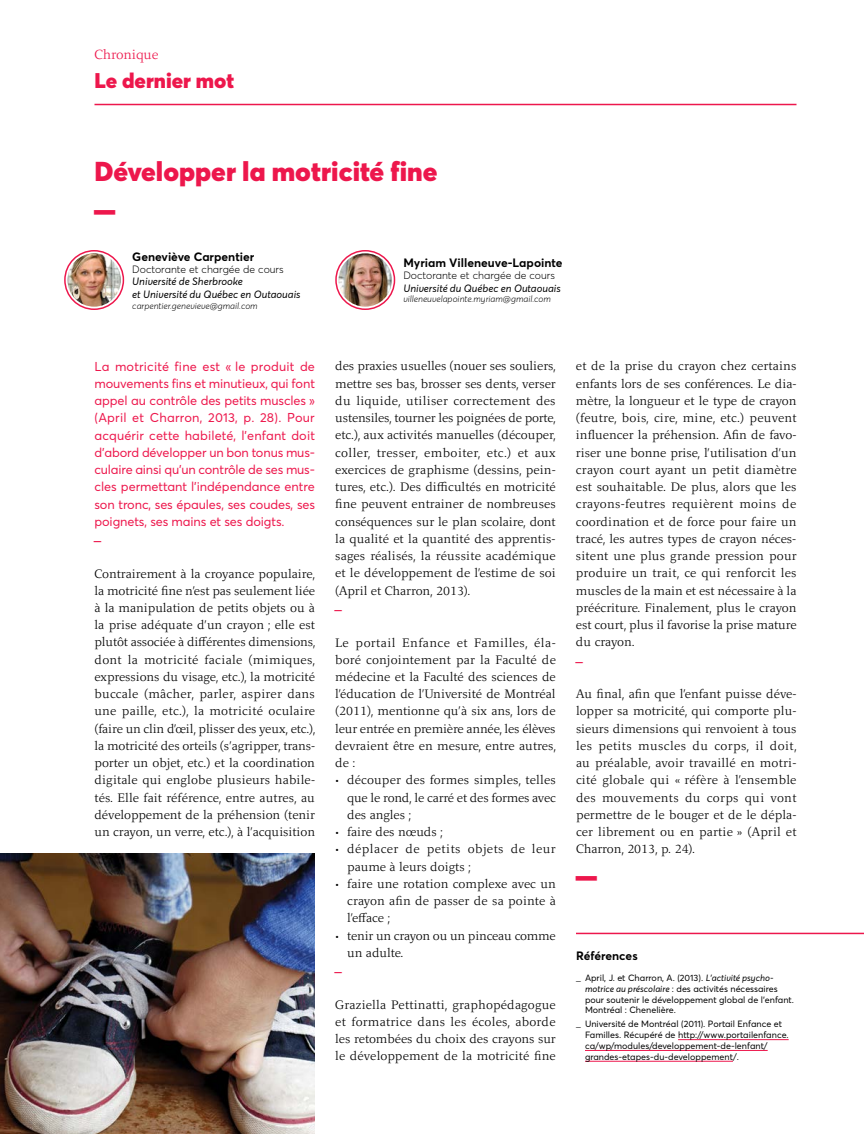
<style>
.page{position:relative;width:864px;height:1134px;background:#fff}
.page>*{position:absolute;margin:0;border:0;box-sizing:border-box;transform-origin:0 0}
.t1{font:900 39px "Averta Std";color:#ed174c}
.t2{font:900 27px "Averta Std";color:#ed174c}
.t3{font:900 21px "Averta Std";color:#ed174c}
.t4{font:italic 600 16.5px "Quodlibet Serif";color:#ed174c}
.t5{font:300 15px "Quodlibet Serif";color:#ed174c}
.t6{font:300 13.8px/17.2px "Quodlibet Serif";color:#000;text-align:justify}
.t7{font:300 13.8px/17.2px "Quodlibet Serif";letter-spacing:.035em;color:#000}
.t8{font:12.75px/17.2px "Averta Std";letter-spacing:-.01em;color:#ed174c;text-align:justify}
.t9{font:700 12px "Averta Std";color:#000}
.t10{font:italic 10.5px/12.8px "Averta Std";color:#000}
.t11{font:300 10.5px "Averta Std";color:#000}
.t12{font:9px/10.8px "Averta Std";color:#000}
.t13{font:italic 300 9px "Averta Std";color:#000}
.s1{font-style:italic}
</style>
<div class="page">
<hr style="left:576px;top:933px;width:288px;height:1px;background:#ed174c">
<hr style="left:678px;top:1039px;width:111px;height:1px;background:#ed174c">
<hr style="left:585px;top:1050px;width:183px;height:1px;background:#ed174c">
<hr style="left:585px;top:1061px;width:148px;height:1px;background:#ed174c">
<hr style="left:94px;top:104px;width:702px;height:1px;background:#ed174c">
<div style="left:64px;top:250px;width:60px;height:60px;border:2px solid #ed174c;border-radius:50%"></div>
<img style="left:67px;top:253px;width:54px;height:54px;border-radius:27px">
<div style="left:335px;top:250px;width:60px;height:60px;border:2px solid #ed174c;border-radius:50%"></div>
<img style="left:339px;top:253px;width:53px;height:54px;border-radius:27px">
<img style="left:0;top:854px;width:315px;height:280px">
<p class="t5" style="left:94px;top:46px;width:65px">Chronique</p>
<h3 class="t3" style="left:94px;top:67px;width:141px">Le dernier mot</h3>
<h2 class="t2" style="left:94px;top:154px;width:344px">Développer la motricité fine</h2>
<h1 class="t1" style="left:94px;top:170px;width:22px">_</h1>
<p class="t9" style="left:132px;top:249px;width:124px">Geneviève Carpentier</p>
<p class="t11" style="left:132px;top:262px;width:153px">Doctorante et chargée de cours</p>
<p class="t10" style="left:132px;top:276px;width:170px">Université de Sherbrooke<br>et Université du Québec en Outaouais</p>
<p class="t13" style="left:132px;top:300px;width:127px">carpentier.genevieve@gmail.com</p>
<p class="t9" style="left:403px;top:255px;width:161px">Myriam Villeneuve-Lapointe</p>
<p class="t11" style="left:403px;top:269px;width:153px">Doctorante et chargée de cours</p>
<p class="t10" style="left:403px;top:282px;width:159px">Université du Québec en Outaouais</p>
<p class="t13" style="left:403px;top:293px;width:149px">villeneuvelapointe.myriam@gmail.com</p>
<p class="t8" style="left:94px;top:357px;width:222px">La motricité fine est « le produit de mouvements fins et minutieux, qui font appel au contrôle des petits muscles » (April et Charron, 2013, p. 28). Pour acquérir cette habileté, l’enfant doit d’abord développer un bon tonus mus&shy;culaire ainsi qu’un contrôle de ses mus&shy;cles permettant l’indépendance entre son tronc, ses épaules, ses coudes, ses poignets, ses mains et ses doigts.</p>
<p class="t4" style="left:94px;top:525px;width:10px">_</p>
<p class="t6" style="left:94px;top:564px;width:222px">Contrairement à la croyance populaire, la motricité fine n’est pas seulement liée à la manipulation de petits objets ou à la prise adéquate d’un crayon ; elle est plutôt associée à différentes dimensions, dont la motricité faciale (mimiques, expressions du visage, etc.), la motricité buccale (mâcher, parler, aspirer dans une paille, etc.), la motricité oculaire (faire un clin d’œil, plisser des yeux, etc.), la motricité des orteils (s’agripper, trans&shy;porter un objet, etc.) et la coordination digitale qui englobe plusieurs habile&shy;tés. Elle fait référence, entre autres, au développement de la préhension (tenir un crayon, un verre, etc.), à l’acquisition</p>
<p class="t6" style="left:335px;top:357px;width:222px">des praxies usuelles (nouer ses souliers, mettre ses bas, brosser ses dents, verser du liquide, utiliser correctement des ustensiles, tourner les poignées de porte, etc.), aux activités manuelles (découper, coller, tresser, emboiter, etc.) et aux exercices de graphisme (dessins, pein&shy;tures, etc.). Des difficultés en motricité fine peuvent entrainer de nombreuses conséquences sur le plan scolaire, dont la qualité et la quantité des apprentis&shy;sages réalisés, la réussite académique et le développement de l’estime de soi (April et Charron, 2013).</p>
<p class="t4" style="left:335px;top:594px;width:10px">_</p>
<p class="t6" style="left:335px;top:633px;width:222px">Le portail Enfance et Familles, éla&shy;boré conjointement par la Faculté de médecine et la Faculté des sciences de l’éducation de l’Université de Montréal (2011), mentionne qu’à six ans, lors de leur entrée en première année, les élèves devraient être en mesure, entre autres, de :</p>
<p class="t6" style="left:347px;top:771px;width:210px;text-indent:-12px">• découper des formes simples, telles que le rond, le carré et des formes avec des angles ;</p>
<p class="t6" style="left:335px;top:823px;width:109px">• faire des nœuds ;</p>
<p class="t7" style="left:347px;top:840px;width:210px;text-indent:-12px">• déplacer de petits objets de leur paume à leurs doigts ;</p>
<p class="t6" style="left:347px;top:875px;width:210px;text-indent:-12px">• faire une rotation complexe avec un crayon afin de passer de sa pointe à l’efface ;</p>
<p class="t6" style="left:347px;top:927px;width:210px;text-indent:-12px">• tenir un crayon ou un pinceau comme un adulte.</p>
<p class="t4" style="left:335px;top:956px;width:10px">_</p>
<p class="t6" style="left:335px;top:996px;width:222px">Graziella Pettinatti, graphopédagogue et formatrice dans les écoles, aborde les retombées du choix des crayons sur le développement de la motricité fine</p>
<p class="t6" style="left:576px;top:357px;width:222px">et de la prise du crayon chez certains enfants lors de ses conférences. Le dia&shy;mètre, la longueur et le type de crayon (feutre, bois, cire, mine, etc.) peuvent influencer la préhension. Afin de favo&shy;riser une bonne prise, l’utilisation d’un crayon court ayant un petit diamètre est souhaitable. De plus, alors que les crayons-feutres requièrent moins de coordination et de force pour faire un tracé, les autres types de crayon néces&shy;sitent une plus grande pression pour produire un trait, ce qui renforcit les muscles de la main et est nécessaire à la préécriture. Finalement, plus le crayon est court, plus il favorise la prise mature du crayon.</p>
<p class="t4" style="left:576px;top:646px;width:10px">_</p>
<p class="t6" style="left:576px;top:685px;width:222px">Au final, afin que l’enfant puisse déve&shy;lopper sa motricité, qui comporte plu&shy;sieurs dimensions qui renvoient à tous les petits muscles du corps, il doit, au préalable, avoir travaillé en motri&shy;cité globale qui « réfère à l’ensemble des mouvements du corps qui vont permettre de le bouger et de le dépla&shy;cer librement ou en partie » (April et Charron, 2013, p. 24).</p>
<h1 class="t1" style="left:576px;top:836px;width:22px">_</h1>
<p class="t9" style="left:576px;top:948px;width:63px">Références</p>
<p class="t12" style="left:585px;top:972px;width:210px;text-indent:-9px">_ April, J. et Charron, A. (2013). <span class="s1">L’activité psycho&shy;motrice au préscolaire</span> : des activités nécessaires pour soutenir le développement global de l’enfant.<br>Montréal : Chenelière.</p>
<p class="t12" style="left:585px;top:1019px;width:205px;text-indent:-9px">_ Université de Montréal (2011). Portail Enfance et Familles. Récupéré de http://www.portailenfance. ca/wp/modules/developpement-de-lenfant/ grandes-etapes-du-developpement/.</p>
</div>
